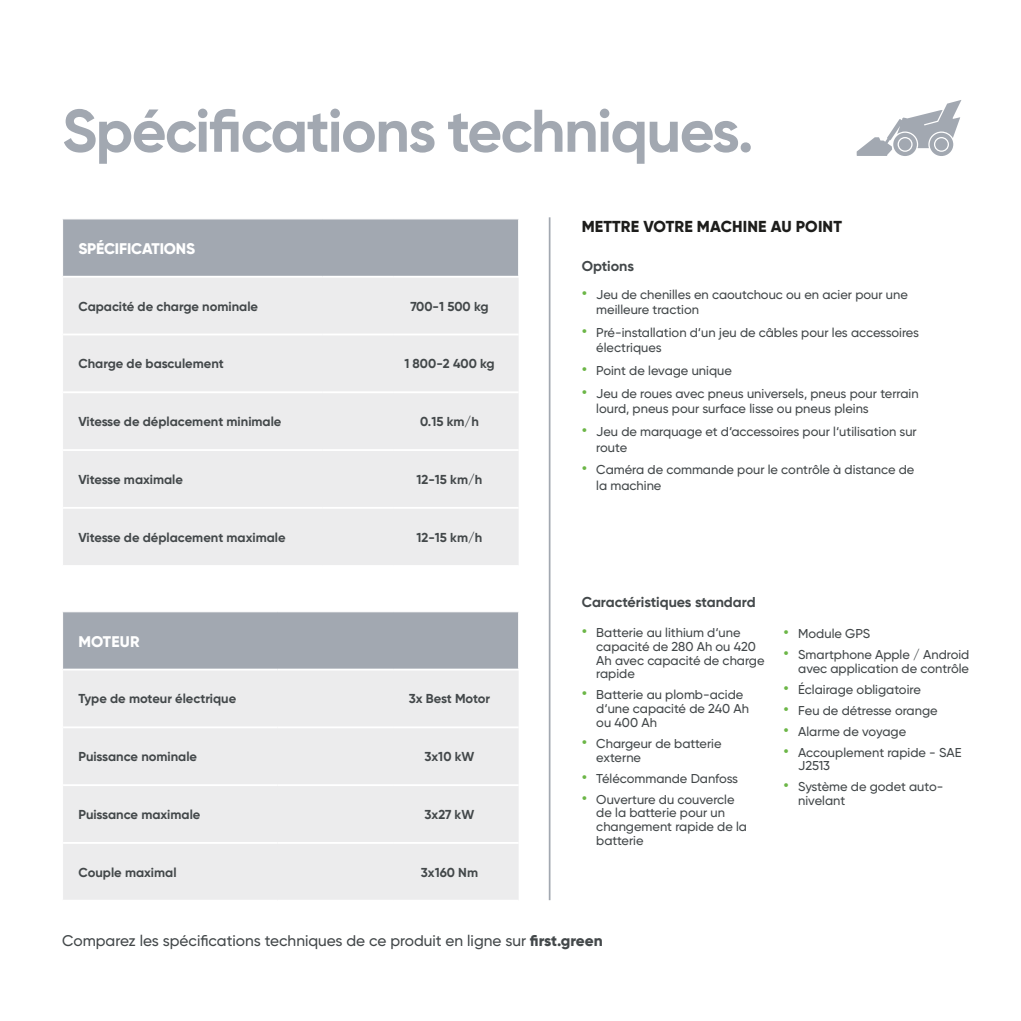
<style>
.page{position:relative;width:1021px;height:1021px;background:#fff}
.page>*{position:absolute;margin:0;border:0;box-sizing:border-box;transform-origin:0 0}
.t1{font:700 60.07px "Gilroy";letter-spacing:-.025em;color:#a2a8b1}
.t2{font:800 15.97px "Gilroy";letter-spacing:.01em;color:#1d1d1b}
.t3{font:500 15.53px "Gilroy";color:#43484a}
.t4{font:800 15.53px "Gilroy";letter-spacing:-.01em;color:#fff}
.t5{font:700 14.4px "Gilroy";color:#43484a}
.t6{font:700 13.05px "Gilroy";color:#43484a}
.t7{font:500 12.83px/13.7px "Gilroy";color:#43484a}
.s1{font-size:16.88px;color:#6cb647}
.s2{font-weight:800}
</style>
<div class="page">
<hr style="left:549px;top:217px;width:1px;height:683px;background:#a2a8b1">
<div style="left:63px;top:219px;width:455px;height:57px;background:#a2a8b1"></div>
<div style="left:63px;top:278px;width:455px;height:287px;background:#ececed"></div>
<hr style="left:63px;top:333px;width:259px;height:2px;background:#fff">
<hr style="left:322px;top:333px;width:71px;height:2px;background:#fff">
<hr style="left:393px;top:333px;width:125px;height:2px;background:#fff">
<hr style="left:63px;top:391px;width:259px;height:2px;background:#fff">
<hr style="left:322px;top:391px;width:71px;height:2px;background:#fff">
<hr style="left:393px;top:391px;width:125px;height:2px;background:#fff">
<hr style="left:63px;top:449px;width:259px;height:2px;background:#fff">
<hr style="left:322px;top:449px;width:71px;height:2px;background:#fff">
<hr style="left:393px;top:449px;width:125px;height:2px;background:#fff">
<hr style="left:63px;top:507px;width:259px;height:2px;background:#fff">
<hr style="left:322px;top:507px;width:71px;height:2px;background:#fff">
<hr style="left:393px;top:507px;width:125px;height:2px;background:#fff">
<div style="left:63px;top:612px;width:455px;height:56px;background:#a2a8b1"></div>
<div style="left:63px;top:670px;width:455px;height:229px;background:#ececed"></div>
<hr style="left:63px;top:726px;width:214px;height:2px;background:#fff">
<hr style="left:277px;top:726px;width:116px;height:2px;background:#fff">
<hr style="left:393px;top:726px;width:125px;height:2px;background:#fff">
<hr style="left:63px;top:784px;width:214px;height:2px;background:#fff">
<hr style="left:277px;top:784px;width:116px;height:2px;background:#fff">
<hr style="left:393px;top:784px;width:125px;height:2px;background:#fff">
<hr style="left:63px;top:842px;width:214px;height:1px;background:#fff">
<hr style="left:277px;top:842px;width:116px;height:1px;background:#fff">
<hr style="left:393px;top:842px;width:125px;height:1px;background:#fff">
<svg style="left:856px;top:100px;width:105px;height:56px"></svg>
<p class="t1" style="left:62px;top:93px;width:693px">Spécifications techniques.</p>
<p class="t4" style="left:78px;top:238px;width:118px">SPÉCIFICATIONS</p>
<p class="t6" style="left:78px;top:298px;width:181px">Capacité de charge nominale</p>
<p class="t6" style="left:410px;top:298px;width:79px">700-1 500 kg</p>
<p class="t6" style="left:78px;top:355px;width:147px">Charge de basculement</p>
<p class="t6" style="left:404px;top:355px;width:92px">1 800-2 400 kg</p>
<p class="t6" style="left:78px;top:413px;width:204px">Vitesse de déplacement minimale</p>
<p class="t6" style="left:420px;top:413px;width:60px">0.15 km/h</p>
<p class="t6" style="left:78px;top:471px;width:106px">Vitesse maximale</p>
<p class="t6" style="left:416px;top:471px;width:67px">12-15 km/h</p>
<p class="t6" style="left:78px;top:529px;width:209px">Vitesse de déplacement maximale</p>
<p class="t6" style="left:416px;top:529px;width:67px">12-15 km/h</p>
<p class="t4" style="left:78px;top:631px;width:63px">MOTEUR</p>
<p class="t6" style="left:78px;top:690px;width:159px">Type de moteur électrique</p>
<p class="t6" style="left:409px;top:690px;width:83px">3x Best Motor</p>
<p class="t6" style="left:78px;top:748px;width:120px">Puissance nominale</p>
<p class="t6" style="left:424px;top:748px;width:52px">3x10 kW</p>
<p class="t6" style="left:78px;top:806px;width:124px">Puissance maximale</p>
<p class="t6" style="left:424px;top:806px;width:51px">3x27 kW</p>
<p class="t6" style="left:78px;top:864px;width:100px">Couple maximal</p>
<p class="t6" style="left:421px;top:864px;width:59px">3x160 Nm</p>
<p class="t2" style="left:581px;top:217px;width:262px">METTRE VOTRE MACHINE AU POINT</p>
<p class="t5" style="left:581px;top:256px;width:54px">Options</p>
<p class="t7" style="left:596px;top:286px;width:313px;line-height:15.5px;text-indent:-15px"><span class="s1">•</span> Jeu de chenilles en caoutchouc ou en acier pour une meilleure traction</p>
<p class="t7" style="left:596px;top:325px;width:324px;line-height:15.5px;text-indent:-15px"><span class="s1">•</span> Pré-installation d‘un jeu de câbles pour les accessoires électriques</p>
<p class="t7" style="left:581px;top:364px;width:152px"><span class="s1">•</span> Point de levage unique</p>
<p class="t7" style="left:596px;top:385px;width:324px;line-height:15.5px;text-indent:-15px"><span class="s1">•</span> Jeu de roues avec pneus universels, pneus pour terrain lourd, pneus pour surface lisse ou pneus pleins</p>
<p class="t7" style="left:596px;top:424px;width:322px;line-height:15.5px;text-indent:-15px"><span class="s1">•</span> Jeu de marquage et d‘accessoires pour l‘utilisation sur route</p>
<p class="t7" style="left:596px;top:462px;width:319px;line-height:15.5px;text-indent:-15px"><span class="s1">•</span> Caméra de commande pour le contrôle à distance de la machine</p>
<p class="t5" style="left:581px;top:592px;width:175px">Caractéristiques standard</p>
<p class="t7" style="left:596px;top:625px;width:170px;text-indent:-15px"><span class="s1">•</span> Batterie au lithium d‘une capacité de 280 Ah ou 420<br>Ah avec capacité de charge rapide</p>
<p class="t7" style="left:596px;top:688px;width:154px;text-indent:-15px"><span class="s1">•</span> Batterie au plomb-acide d‘une capacité de 240 Ah ou 400 Ah</p>
<p class="t7" style="left:596px;top:736px;width:127px;text-indent:-15px"><span class="s1">•</span> Chargeur de batterie externe</p>
<p class="t7" style="left:581px;top:771px;width:158px"><span class="s1">•</span> Télécommande Danfoss</p>
<p class="t7" style="left:596px;top:792px;width:152px;text-indent:-15px"><span class="s1">•</span> Ouverture du couvercle de la batterie pour un changement rapide de la batterie</p>
<p class="t7" style="left:783px;top:626px;width:88px"><span class="s1">•</span> Module GPS</p>
<p class="t7" style="left:783px;top:647px;width:187px;text-align:right"><span class="s1">•</span> Smartphone Apple / Android avec application de contrôle</p>
<p class="t7" style="left:783px;top:682px;width:139px"><span class="s1">•</span> Éclairage obligatoire</p>
<p class="t7" style="left:783px;top:703px;width:155px"><span class="s1">•</span> Feu de détresse orange</p>
<p class="t7" style="left:783px;top:724px;width:124px"><span class="s1">•</span> Alarme de voyage</p>
<p class="t7" style="left:798px;top:745px;width:165px;text-indent:-15px"><span class="s1">•</span> Accouplement rapide - SAE<br>J2513</p>
<p class="t7" style="left:798px;top:779px;width:147px;text-indent:-15px"><span class="s1">•</span> Système de godet auto&shy;nivelant</p>
<p class="t3" style="left:62px;top:930px;width:542px">Comparez les spécifications techniques de ce produit en ligne sur <span class="s2">first.green</span></p>
</div>
